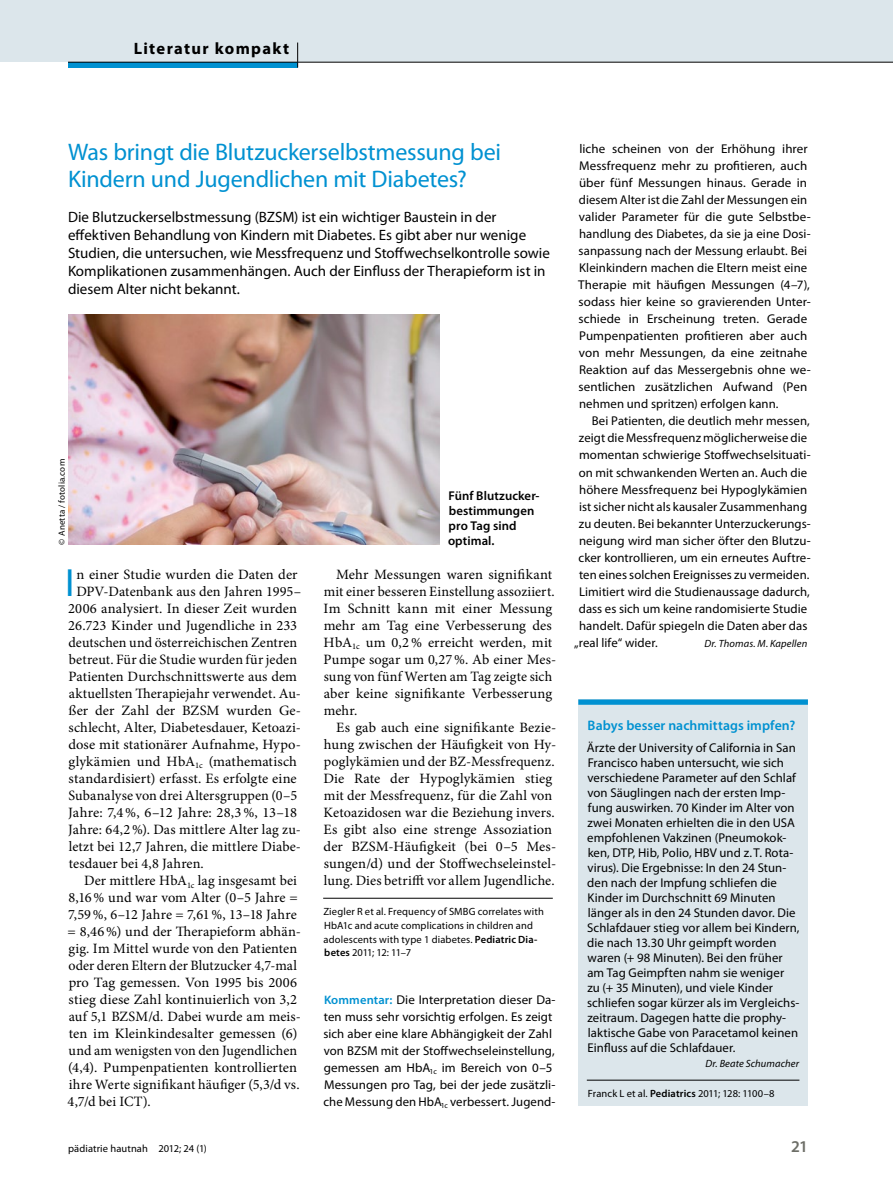
<style>
.page{position:relative;width:893px;height:1187px;background:#fff}
.page>*{position:absolute;margin:0;border:0;box-sizing:border-box;transform-origin:0 0}
.t1{font:39.45px "Myriad Pro";color:#0091d1}
.t2{font:24px/27px "Myriad Pro";letter-spacing:-.01em;color:#0091d1}
.t3{font:700 16.5px "Myriad Pro";letter-spacing:.08em;color:#000}
.t4{font:600 16.5px "Myriad Pro";color:#6d6e67}
.t5{font:15px/18px "Myriad Pro";color:#000}
.t6{font:14.25px/17px "Minion Pro";letter-spacing:.005em;color:#000}
.t7{font:600 13.8px "Myriad Pro";letter-spacing:.005em;color:#0091d1}
.t8{font:12.75px/17px "Myriad Pro";letter-spacing:.005em;color:#000}
.t9{font:600 12.75px/15px "Myriad Pro";letter-spacing:.005em;color:#000}
.t10{font:10.5px/13.5px "Myriad Pro";letter-spacing:.01em;color:#000}
.t11{font:italic 10.5px "Myriad Pro";letter-spacing:.01em;color:#000}
.t12{font:9px "Myriad Pro";letter-spacing:.015em;color:#000}
.s1{font-weight:600}
.s2{font-weight:600;font-size:12.3px;color:#0091d1}
</style>
<div class="page">
<div style="left:0;top:0;width:893px;height:62px;background:#dce6eb"></div>
<hr style="left:323px;top:897px;width:230px;height:1px;background:#000">
<img style="left:68px;top:314px;width:371px;height:230px">
<div style="left:578px;top:699px;width:230px;height:407px;background:#dce6eb"></div>
<div style="left:578px;top:699px;width:230px;height:5px;background:#0091d1"></div>
<hr style="left:587px;top:1079px;width:212px;height:1px;background:#000">
<div style="left:68px;top:62px;width:230px;height:5px;background:#0091d1"></div>
<hr style="left:68px;top:62px;width:230px;height:1px;background:#000">
<hr style="left:298px;top:62px;width:595px;height:1px;background:#000">
<svg style="left:297px;top:43px;width:1px;height:24px"></svg>
<p class="t3" style="left:134px;top:37px;width:157px">Literatur kompakt</p>
<h2 class="t2" style="left:68px;top:138px;width:435px">Was bringt die Blutzuckerselbstmessung bei<br>Kindern und Jugendlichen mit Diabetes?</h2>
<p class="t5" style="left:68px;top:208px;width:483px">Die Blutzuckerselbstmessung (BZSM) ist ein wichtiger Baustein in der effektiven Behandlung von Kindern mit Diabetes. Es gibt aber nur wenige Studien, die untersuchen, wie Messfrequenz und Stoffwechselkontrolle sowie Komplikationen zusammenhängen. Auch der Einfluss der Therapieform ist in diesem Alter nicht bekannt.</p>
<p class="t12" style="left:56px;top:544px;width:87px;rotate:-90deg">© Anetta / fotolia.com</p>
<h1 class="t1" style="left:65px;top:558px;width:11px">I</h1>
<p class="t6" style="left:77px;top:565px;width:222px">n einer Studie wurden die Daten der</p>
<p class="t6" style="left:76px;top:582px;width:226px">DPV-Datenbank aus den Jahren 1995–</p>
<p class="t6" style="left:68px;top:599px;width:230px">2006 analysiert. In dieser Zeit wurden</p>
<p class="t6" style="left:68px;top:616px;width:231px">26.723 Kinder und Jugendliche in 233</p>
<p class="t6" style="left:68px;top:633px;width:230px">deutschen und österreichischen Zentren</p>
<p class="t6" style="left:69px;top:650px;width:230px">betreut. Für die Studie wurden für jeden</p>
<p class="t6" style="left:68px;top:667px;width:230px">Patienten Durchschnittswerte aus dem</p>
<p class="t6" style="left:69px;top:684px;width:234px">aktuellsten Therapiejahr verwendet. Au-</p>
<p class="t6" style="left:69px;top:701px;width:234px">ßer der Zahl der BZSM wurden Ge-</p>
<p class="t6" style="left:69px;top:718px;width:234px">schlecht, Alter, Diabetesdauer, Ketoazi-</p>
<p class="t6" style="left:68px;top:735px;width:234px">dose mit stationärer Aufnahme, Hypo-</p>
<p class="t6" style="left:69px;top:752px;width:230px">glykämien und HbA<sub>1c</sub> (mathematisch</p>
<p class="t6" style="left:69px;top:769px;width:230px">standardisiert) erfasst. Es erfolgte eine</p>
<p class="t6" style="left:69px;top:786px;width:230px">Subanalyse von drei Altersgruppen (0–5</p>
<p class="t6" style="left:68px;top:803px;width:230px">Jahre: 7,4%, 6–12 Jahre: 28,3%, 13–18</p>
<p class="t6" style="left:68px;top:820px;width:234px">Jahre: 64,2%). Das mittlere Alter lag zu-</p>
<p class="t6" style="left:69px;top:837px;width:234px">letzt bei 12,7 Jahren, die mittlere Diabe-</p>
<p class="t6" style="left:69px;top:854px;width:137px">tesdauer bei 4,8 Jahren.</p>
<p class="t6" style="left:84px;top:871px;width:214px">Der mittlere HbA<sub>1c</sub> lag insgesamt bei</p>
<p class="t6" style="left:68px;top:888px;width:231px">8,16% und war vom Alter (0–5 Jahre =</p>
<p class="t6" style="left:68px;top:905px;width:230px">7,59%, 6–12 Jahre = 7,61%, 13–18 Jahre</p>
<p class="t6" style="left:67px;top:923px;width:235px">= 8,46%) und der Therapieform abhän-</p>
<p class="t6" style="left:69px;top:940px;width:230px">gig. Im Mittel wurde von den Patienten</p>
<p class="t6" style="left:68px;top:957px;width:230px">oder deren Eltern der Blutzucker 4,7-mal</p>
<p class="t6" style="left:69px;top:974px;width:230px">pro Tag gemessen. Von 1995 bis 2006</p>
<p class="t6" style="left:69px;top:991px;width:230px">stieg diese Zahl kontinuierlich von 3,2</p>
<p class="t6" style="left:69px;top:1008px;width:234px">auf 5,1 BZSM/d. Dabei wurde am meis-</p>
<p class="t6" style="left:69px;top:1025px;width:230px">ten im Kleinkindesalter gemessen (6)</p>
<p class="t6" style="left:69px;top:1042px;width:230px">und am wenigsten von den Jugendlichen</p>
<p class="t6" style="left:68px;top:1059px;width:231px">(4,4). Pumpenpatienten kontrollierten</p>
<p class="t6" style="left:69px;top:1076px;width:232px">ihre Werte signifikant häufiger (5,3/d vs.</p>
<p class="t6" style="left:68px;top:1093px;width:84px">4,7/d bei ICT).</p>
<p class="t9" style="left:448px;top:487px;width:93px">Fünf Blutzucker&shy;bestimmungen pro Tag sind</p>
<p class="t9" style="left:448px;top:532px;width:48px">optimal.</p>
<p class="t6" style="left:324px;top:565px;width:234px;text-indent:13px">Mehr Messungen waren signifikant mit einer besseren Einstellung assoziiert.<br>Im Schnitt kann mit einer Messung mehr am Tag eine Verbesserung des<br>HbA<sub>1c</sub> um 0,2% erreicht werden, mit<br>Pumpe sogar um 0,27%. Ab einer Mes&shy;sung von fünf Werten am Tag zeigte sich aber keine signifikante Verbesserung mehr.</p>
<p class="t6" style="left:323px;top:718px;width:234px;text-indent:13px">Es gab auch eine signifikante Bezie&shy;hung zwischen der Häufigkeit von Hy&shy;poglykämien und der BZ-Messfrequenz.<br>Die Rate der Hypoglykämien stieg mit der Messfrequenz, für die Zahl von Ketoazidosen war die Beziehung invers.<br>Es gibt also eine strenge Assoziation der BZSM-Häufigkeit (bei 0–5 Mes&shy;sungen/d) und der Stoffwechseleinstel&shy;lung. Dies betrifft vor allem Jugendliche.</p>
<p class="t10" style="left:323px;top:905px;width:222px">Ziegler R et al. Frequency of SMBG correlates with HbA1c and acute complications in children and adolescents with type 1 diabetes. <span class="s1">Pediatric Dia&shy;betes</span> 2011; 12: 11–7</p>
<p class="t8" style="left:323px;top:991px;width:234px"><span class="s2">Kommentar:</span> Die Interpretation dieser Da&shy;ten muss sehr vorsichtig erfolgen. Es zeigt sich aber eine klare Abhängigkeit der Zahl von BZSM mit der Stoffwechseleinstellung, gemessen am HbA<sub>1c</sub> im Bereich von 0–5<br>Messungen pro Tag, bei der jede zusätzli&shy;che Messung den HbA<sub>1c</sub> verbessert. Jugend-</p>
<p class="t8" style="left:578px;top:140px;width:234px">liche scheinen von der Erhöhung ihrer Messfrequenz mehr zu profitieren, auch über fünf Messungen hinaus. Gerade in diesem Alter ist die Zahl der Messungen ein valider Parameter für die gute Selbstbe&shy;handlung des Diabetes, da sie ja eine Dosi&shy;sanpassung nach der Messung erlaubt. Bei Kleinkindern machen die Eltern meist eine Therapie mit häufigen Messungen (4–7), sodass hier keine so gravierenden Unter&shy;schiede in Erscheinung treten. Gerade Pumpenpatienten profitieren aber auch von mehr Messungen, da eine zeitnahe Reaktion auf das Messergebnis ohne we&shy;sentlichen zusätzlichen Aufwand (Pen nehmen und spritzen) erfolgen kann.</p>
<p class="t8" style="left:592px;top:412px;width:219px">Bei Patienten, die deutlich mehr messen,</p>
<p class="t8" style="left:579px;top:429px;width:230px">zeigt die Messfrequenz möglicherweise die</p>
<p class="t8" style="left:579px;top:446px;width:233px">momentan schwierige Stoffwechselsituati-</p>
<p class="t8" style="left:579px;top:463px;width:230px">on mit schwankenden Werten an. Auch die</p>
<p class="t8" style="left:579px;top:480px;width:230px">höhere Messfrequenz bei Hypoglykämien</p>
<p class="t8" style="left:579px;top:497px;width:230px">ist sicher nicht als kausaler Zusammenhang</p>
<p class="t8" style="left:579px;top:514px;width:233px">zu deuten. Bei bekannter Unterzuckerungs-</p>
<p class="t8" style="left:579px;top:531px;width:233px">neigung wird man sicher öfter den Blutzu-</p>
<p class="t8" style="left:579px;top:548px;width:234px">cker kontrollieren, um ein erneutes Auftre-</p>
<p class="t8" style="left:579px;top:565px;width:232px">ten eines solchen Ereignisses zu vermeiden.</p>
<p class="t8" style="left:579px;top:582px;width:232px">Limitiert wird die Studienaussage dadurch,</p>
<p class="t8" style="left:579px;top:599px;width:230px">dass es sich um keine randomisierte Studie</p>
<p class="t8" style="left:579px;top:616px;width:230px">handelt. Dafür spiegeln die Daten aber das</p>
<p class="t8" style="left:574px;top:633px;width:85px">„real life“ wider.</p>
<p class="t11" style="left:705px;top:636px;width:104px">Dr. Thomas. M. Kapellen</p>
<p class="t7" style="left:588px;top:716px;width:209px">Babys besser nachmittags impfen?</p>
<p class="t8" style="left:587px;top:739px;width:214px;line-height:15px">Ärzte der University of California in San Francisco haben untersucht, wie sich verschiedene Parameter auf den Schlaf von Säuglingen nach der ersten Imp&shy;fung auswirken. 70 Kinder im Alter von zwei Monaten erhielten die in den USA empfohlenen Vakzinen (Pneumokok&shy;ken, DTP, Hib, Polio, HBV und z. T. Rota&shy;virus). Die Ergebnisse: In den 24 Stun&shy;den nach der Impfung schliefen die Kinder im Durchschnitt 69 Minuten länger als in den 24 Stunden davor. Die Schlafdauer stieg vor allem bei Kindern, die nach 13.30 Uhr geimpft worden waren (+ 98 Minuten). Bei den früher am Tag Geimpften nahm sie weniger<br>zu (+ 35 Minuten), und viele Kinder schliefen sogar kürzer als im Vergleichs&shy;zeitraum. Dagegen hatte die prophy&shy;laktische Gabe von Paracetamol keinen Einfluss auf die Schlafdauer.</p>
<p class="t11" style="left:705px;top:1056px;width:95px">Dr. Beate Schumacher</p>
<p class="t10" style="left:588px;top:1086px;width:188px">Franck L et al. <span class="s1">Pediatrics</span> 2011; 128: 1100–8</p>
<p class="t10" style="left:68px;top:1141px;width:140px">pädiatrie hautnah 2012; 24 (1)</p>
<p class="t4" style="left:791px;top:1135px;width:18px">21</p>
</div>
